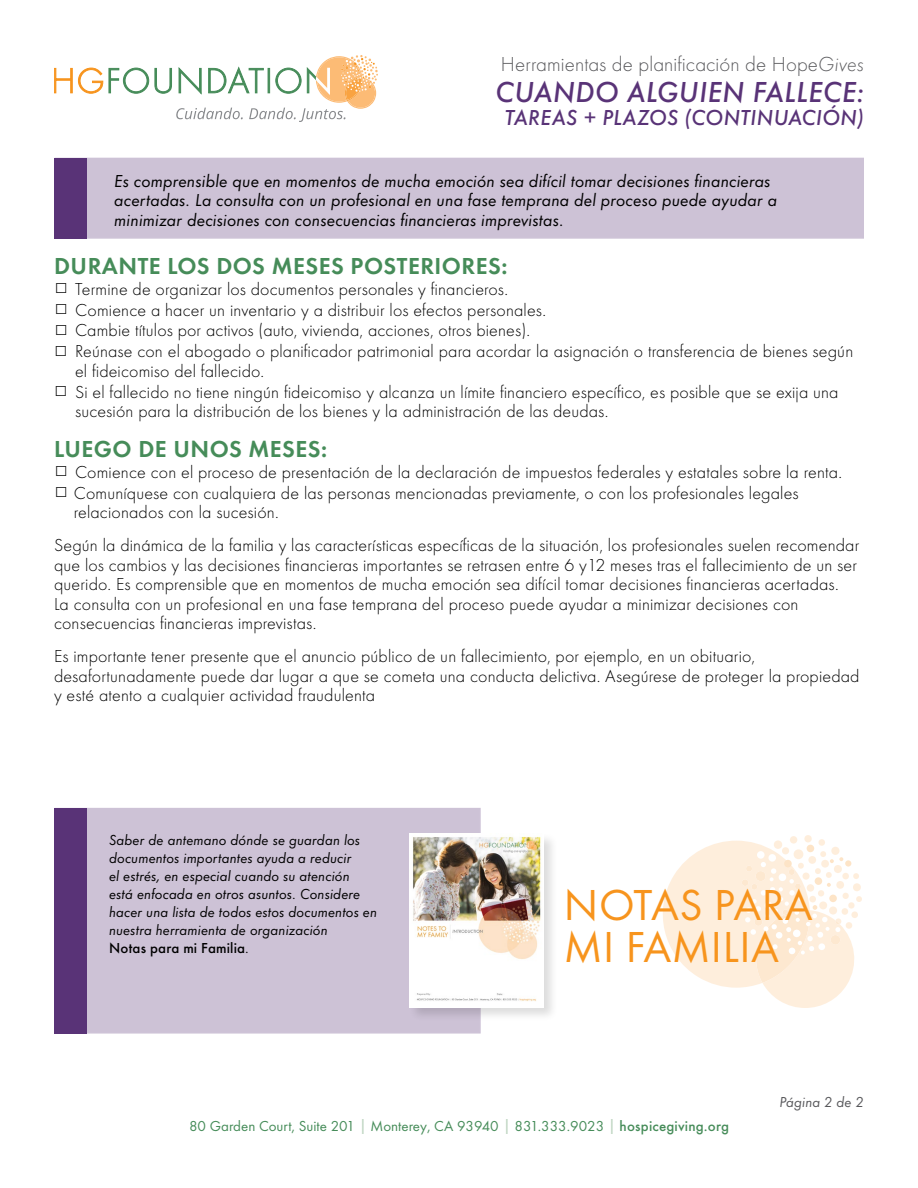
<style>
.page{position:relative;width:918px;height:1188px;background:#fff}
.page>*{position:absolute;margin:0;border:0;box-sizing:border-box;transform-origin:0 0}
.t1{font:45px/42px "Function Pro";letter-spacing:.01em;color:#f7941d}
.t2{font:italic 500 30px "Function Pro";letter-spacing:.02em;color:#593377}
.t3{font:600 24px "Function Pro";letter-spacing:.02em;color:#468c59}
.t4{font:italic 500 22.5px "Function Pro";letter-spacing:.02em;color:#593377}
.t5{font:300 21px "Function Pro";letter-spacing:.005em;color:#58585b}
.t6{font:300 18px/19.5px "Function Pro";letter-spacing:.01em;color:#000}
.t7{font:italic 18px/19.5px "Function Pro";letter-spacing:.01em;color:#000}
.t8{font:italic 15px/18px "Function Pro";letter-spacing:.01em;color:#000}
.t9{font:15px "Function Pro";color:#468c59}
.t10{font:italic 15px "Function Pro";letter-spacing:.005em;color:#58585b}
.s1{font-style:italic}
.s2{font-weight:500;font-style:normal}
.s3{font-size:18px;color:#bdd4c0}
.s4{font-weight:500}
</style>
<div class="page">
<svg style="left:54px;top:55px;width:324px;height:67px"></svg>
<div style="left:55px;top:808px;width:426px;height:226px;background:#cdc2d6"></div>
<div style="left:54px;top:808px;width:32px;height:226px;background:#593377"></div>
<div style="left:408px;top:833px;width:150px;height:189px;background:#000;opacity:.14"></div>
<img style="left:409px;top:834px;width:134px;height:173px">
<svg style="left:663px;top:835px;width:199px;height:173px"></svg>
<div style="left:55px;top:158px;width:809px;height:81px;background:#cdc2d6"></div>
<div style="left:54px;top:158px;width:32px;height:81px;background:#593377"></div>
<p class="t5" style="left:501px;top:52px;width:365px">Herramientas de planificación de Hope<span class="s1">Gives</span></p>
<h2 class="t2" style="left:495px;top:75px;width:370px">CUANDO ALGUIEN FALLECE:</h2>
<p class="t4" style="left:505px;top:104px;width:361px">TAREAS + PLAZOS (CONTINUACIÓN)</p>
<p class="t7" style="left:114px;top:171px;width:664px">Es comprensible que en momentos de mucha emoción sea difícil tomar decisiones financieras acertadas. La consulta con un profesional en una fase temprana del proceso puede ayudar a minimizar decisiones con consecuencias financieras imprevistas.</p>
<h3 class="t3" style="left:54px;top:251px;width:455px">DURANTE LOS DOS MESES POSTERIORES:</h3>
<p class="t6" style="left:54px;top:279px;width:456px">☐ Termine de organizar los documentos personales y financieros.</p>
<p class="t6" style="left:54px;top:300px;width:494px">☐ Comience a hacer un inventario y a distribuir los efectos personales.</p>
<p class="t6" style="left:54px;top:321px;width:478px">☐ Cambie títulos por activos (auto, vivienda, acciones, otros bienes).</p>
<p class="t6" style="left:54px;top:342px;width:801px">☐ Reúnase con el abogado o planificador patrimonial para acordar la asignación o transferencia de bienes según</p>
<p class="t6" style="left:75px;top:361px;width:191px">el fideicomiso del fallecido.</p>
<p class="t6" style="left:54px;top:382px;width:786px">☐ Si el fallecido no tiene ningún fideicomiso y alcanza un límite financiero específico, es posible que se exija una</p>
<p class="t6" style="left:75px;top:402px;width:535px">sucesión para la distribución de los bienes y la administración de las deudas.</p>
<h3 class="t3" style="left:54px;top:434px;width:274px">LUEGO DE UNOS MESES:</h3>
<p class="t6" style="left:54px;top:462px;width:789px">☐ Comience con el proceso de presentación de la declaración de impuestos federales y estatales sobre la renta.</p>
<p class="t6" style="left:54px;top:483px;width:746px">☐ Comuníquese con cualquiera de las personas mencionadas previamente, o con los profesionales legales</p>
<p class="t6" style="left:74px;top:503px;width:207px">relacionados con la sucesión.</p>
<p class="t6" style="left:54px;top:536px;width:807px">Según la dinámica de la familia y las características específicas de la situación, los profesionales suelen recomendar que los cambios y las decisiones financieras importantes se retrasen entre 6 y12 meses tras el fallecimiento de un ser querido. Es comprensible que en momentos de mucha emoción sea difícil tomar decisiones financieras acertadas.<br>La consulta con un profesional en una fase temprana del proceso puede ayudar a minimizar decisiones con consecuencias financieras imprevistas.</p>
<p class="t6" style="left:54px;top:647px;width:807px">Es importante tener presente que el anuncio público de un fallecimiento, por ejemplo, en un obituario, desafortunadamente puede dar lugar a que se cometa una conducta delictiva. Asegúrese de proteger la propiedad y esté atento a cualquier actividad fraudulenta</p>
<p class="t8" style="left:109px;top:831px;width:269px">Saber de antemano dónde se guardan los documentos importantes ayuda a reducir<br>el estrés, en especial cuando su atención está enfocada en otros asuntos. Considere hacer una lista de todos estos documentos en nuestra herramienta de organización<br><span class="s2">Notas para mi Familia</span>.</p>
<h1 class="t1" style="left:564px;top:884px;width:250px">NOTAS PARA<br>MI FAMILIA</h1>
<p class="t10" style="left:780px;top:1094px;width:86px">Página 2 de 2</p>
<p class="t9" style="left:189px;top:1117px;width:541px">80 Garden Court, Suite 201 <span class="s3">|</span> Monterey, CA 93940 <span class="s3">|</span> 831.333.9023 <span class="s3">|</span> <span class="s4">hospicegiving.org</span></p>
</div>
